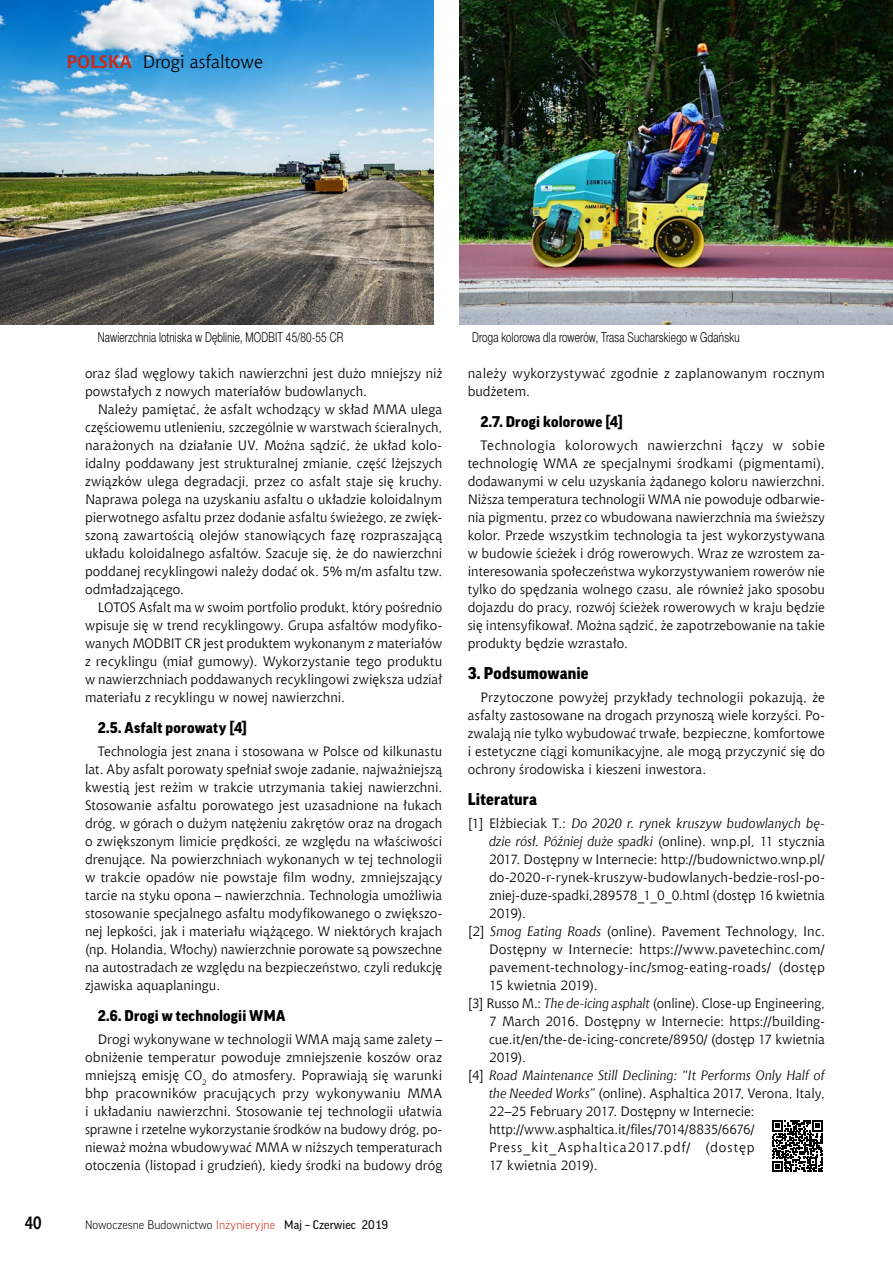
<style>
.page{position:relative;width:893px;height:1263px;background:#fff}
.page>*{position:absolute;margin:0;border:0;box-sizing:border-box;transform-origin:0 0}
.t1{font:18px "Chianti EU";color:#000}
.t2{font:700 18px "Chianti EU";color:#cb2a1d}
.t3{font:700 18px "Aerton Cnd EFN";color:#000}
.t4{font:900 16.5px "Good Pro";letter-spacing:.01em;color:#000}
.t5{font:900 15px "Good Pro";letter-spacing:.015em;color:#000}
.t6{font:13.5px/18px "Chianti EU";letter-spacing:.01em;color:#000;text-align:justify}
.t7{font:italic 13.5px "Chianti EU";letter-spacing:.005em;color:#000}
.t8{font:13.5px "Switzer Cnd EFN Light";letter-spacing:.015em;color:#000;scale:.9 1}
.t9{font:13.5px "Chianti EU";letter-spacing:.07em;color:#000}
.t10{font:300 12px "Good Pro";color:#000}
.s1{font-weight:700;color:#cb2a1d}
.s2{color:#cb2a1d}
.s3{font-weight:400}
.s4{font-style:normal}
.s5{font-style:italic}
</style>
<div class="page">
<svg style="left:772px;top:1120px;width:51px;height:52px"></svg>
<img style="left:0;top:0;width:434px;height:324px">
<img style="left:459px;top:0;width:434px;height:324px">
<h1 class="t2" style="left:66px;top:51px;width:23px">POLSK</h1>
<h1 class="t1" style="left:120px;top:51px;width:145px"><span class="s1">A</span> Drogi asfaltowe</h1>
<p class="t8" style="left:98px;top:329px;width:274px">Nawierzchnia lotniska w Dęblinie, MODBIT 45/80-55 CR</p>
<p class="t6" style="left:85px;top:364px;width:359px">oraz ślad węglowy takich nawierzchni jest dużo mniejszy niż powstałych z nowych materiałów budowlanych.</p>
<p class="t6" style="left:98px;top:400px;width:346px">Należy pamiętać, że asfalt wchodzący w skład MMA ulega</p>
<p class="t6" style="left:85px;top:418px;width:359px">częściowemu utlenieniu, szczególnie w warstwach ścieralnych,</p>
<p class="t6" style="left:85px;top:436px;width:359px">narażonych na działanie UV. Można sądzić, że układ kolo-</p>
<p class="t6" style="left:85px;top:454px;width:359px">idalny poddawany jest strukturalnej zmianie, część lżejszych</p>
<p class="t6" style="left:85px;top:472px;width:359px">związków ulega degradacji, przez co asfalt staje się kruchy.</p>
<p class="t6" style="left:85px;top:490px;width:359px">Naprawa polega na uzyskaniu asfaltu o układzie koloidalnym</p>
<p class="t6" style="left:85px;top:508px;width:359px">pierwotnego asfaltu przez dodanie asfaltu świeżego, ze zwięk-</p>
<p class="t6" style="left:85px;top:526px;width:359px">szoną zawartością olejów stanowiących fazę rozpraszającą</p>
<p class="t6" style="left:85px;top:544px;width:359px">układu koloidalnego asfaltów. Szacuje się, że do nawierzchni</p>
<p class="t6" style="left:85px;top:562px;width:359px">poddanej recyklingowi należy dodać ok. 5% m/m asfaltu tzw.</p>
<p class="t6" style="left:85px;top:580px;width:101px">odmładzającego.</p>
<p class="t6" style="left:98px;top:598px;width:15px">Lotos</p>
<p class="t6" style="left:85px;top:598px;width:359px;text-indent:54px">Asfalt ma w swoim portfolio produkt, który pośrednio wpisuje się w trend recyklingowy. Grupa asfaltów modyfiko&shy;wanych MODBIT CR jest produktem wykonanym z materiałów z recyklingu (miał gumowy). Wykorzystanie tego produktu w nawierzchniach poddawanych recyklingowi zwiększa udział materiału z recyklingu w nowej nawierzchni.</p>
<p class="t5" style="left:98px;top:719px;width:151px">2.5. Asfalt porowaty [4]</p>
<p class="t6" style="left:85px;top:742px;width:359px;text-indent:13px">Technologia jest znana i stosowana w Polsce od kilkunastu lat. Aby asfalt porowaty spełniał swoje zadanie, najważniejszą kwestią jest reżim w trakcie utrzymania takiej nawierzchni.<br>Stosowanie asfaltu porowatego jest uzasadnione na łukach dróg, w górach o dużym natężeniu zakrętów oraz na drogach o zwiększonym limicie prędkości, ze względu na właściwości drenujące. Na powierzchniach wykonanych w tej technologii w trakcie opadów nie powstaje film wodny, zmniejszający tarcie na styku opona – nawierzchnia. Technologia umożliwia stosowanie specjalnego asfaltu modyfikowanego o zwiększo&shy;nej lepkości, jak i materiału wiążącego. W niektórych krajach (np. Holandia, Włochy) nawierzchnie porowate są powszechne na autostradach ze względu na bezpieczeństwo, czyli redukcję zjawiska aquaplaningu.</p>
<p class="t5" style="left:98px;top:1007px;width:189px">2.6. Drogi w technologii WMA</p>
<p class="t6" style="left:85px;top:1030px;width:359px;text-indent:13px">Drogi wykonywane w technologii WMA mają same zalety – obniżenie temperatur powoduje zmniejszenie koszów oraz mniejszą emisję CO<sub>2</sub> do atmosfery. Poprawiają się warunki bhp pracowników pracujących przy wykonywaniu MMA i układaniu nawierzchni. Stosowanie tej technologii ułatwia sprawne i rzetelne wykorzystanie środków na budowy dróg, po&shy;nieważ można wbudowywać MMA w niższych temperaturach otoczenia (listopad i grudzień), kiedy środki na budowy dróg</p>
<h1 class="t3" style="left:25px;top:1212px;width:18px">40</h1>
<p class="t10" style="left:85px;top:1218px;width:305px">Nowoczesne Budownictwo <span class="s2">Inżynieryjne</span> <span class="s3">Maj – Czerwiec 2019</span></p>
<p class="t8" style="left:472px;top:329px;width:299px">Droga kolorowa dla rowerów, Trasa Sucharskiego w Gdańsku</p>
<p class="t6" style="left:468px;top:364px;width:359px">należy wykorzystywać zgodnie z zaplanowanym rocznym budżetem.</p>
<p class="t5" style="left:480px;top:413px;width:144px">2.7. Drogi kolorowe [4]</p>
<p class="t6" style="left:468px;top:436px;width:359px;text-indent:13px">Technologia kolorowych nawierzchni łączy w sobie technologię WMA ze specjalnymi środkami (pigmentami), dodawanymi w celu uzyskania żądanego koloru nawierzchni.<br>Niższa temperatura technologii WMA nie powoduje odbarwie&shy;nia pigmentu, przez co wbudowana nawierzchnia ma świeższy kolor. Przede wszystkim technologia ta jest wykorzystywana w budowie ścieżek i dróg rowerowych. Wraz ze wzrostem za&shy;interesowania społeczeństwa wykorzystywaniem rowerów nie tylko do spędzania wolnego czasu, ale również jako sposobu dojazdu do pracy, rozwój ścieżek rowerowych w kraju będzie się intensyfikował. Można sądzić, że zapotrzebowanie na takie produkty będzie wzrastało.</p>
<p class="t4" style="left:468px;top:664px;width:122px">3. Podsumowanie</p>
<p class="t6" style="left:468px;top:688px;width:359px;text-indent:13px">Przytoczone powyżej przykłady technologii pokazują, że asfalty zastosowane na drogach przynoszą wiele korzyści. Po&shy;zwalają nie tylko wybudować trwałe, bezpieczne, komfortowe i estetyczne ciągi komunikacyjne, ale mogą przyczynić się do ochrony środowiska i kieszeni inwestora.</p>
<p class="t4" style="left:468px;top:790px;width:71px">Literatura</p>
<p class="t7" style="left:468px;top:815px;width:359px"><span class="s4">[1] Elżbieciak T.:</span> Do 2020 r. rynek kruszyw budowlanych bę-</p>
<p class="t7" style="left:489px;top:833px;width:337px">dzie rósł. Później duże spadki <span class="s4">(online). wnp.pl, 11 stycznia</span></p>
<p class="t6" style="left:489px;top:850px;width:337px">2017. Dostępny w Internecie: http://budownictwo.wnp.pl/</p>
<p class="t6" style="left:489px;top:868px;width:337px">do-2020-r-rynek-kruszyw-budowlanych-bedzie-rosl-po-</p>
<p class="t6" style="left:489px;top:886px;width:337px">zniej-duze-spadki,289578_1_0_0.html (dostęp 16 kwietnia</p>
<p class="t6" style="left:489px;top:904px;width:38px">2019).</p>
<p class="t6" style="left:468px;top:922px;width:359px">[2] <span class="s5">Smog Eating Roads</span> (online). Pavement Technology, Inc.</p>
<p class="t6" style="left:489px;top:940px;width:337px">Dostępny w Internecie: https://www.pavetechinc.com/</p>
<p class="t6" style="left:489px;top:958px;width:337px">pavement-technology-inc/smog-eating-roads/ (dostęp</p>
<p class="t6" style="left:489px;top:976px;width:110px">15 kwietnia 2019).</p>
<p class="t6" style="left:468px;top:994px;width:359px">[3] Russo M.: <span class="s5">The de-icing asphalt</span> (online). Close-up Engineering,</p>
<p class="t6" style="left:489px;top:1012px;width:337px">7 March 2016. Dostępny w Internecie: https://building-</p>
<p class="t6" style="left:489px;top:1030px;width:337px">cue.it/en/the-de-icing-concrete/8950/ (dostęp 17 kwietnia</p>
<p class="t6" style="left:489px;top:1048px;width:38px">2019).</p>
<p class="t7" style="left:468px;top:1067px;width:359px"><span class="s4">[4]</span> Road Maintenance Still Declining: “It Performs Only Half of</p>
<p class="t6" style="left:489px;top:1084px;width:337px"><span class="s5">the Needed Works”</span> (online). Asphaltica 2017, Verona, Italy,</p>
<p class="t6" style="left:489px;top:1102px;width:267px">22–25 February 2017. Dostępny w Internecie:</p>
<p class="t6" style="left:489px;top:1120px;width:267px">http://www.asphaltica.it/files/7014/8835/6676/</p>
<p class="t9" style="left:489px;top:1139px;width:267px">Press_kit_Asphaltica2017.pdf/ (dostęp</p>
<p class="t6" style="left:489px;top:1156px;width:110px">17 kwietnia 2019).</p>
</div>
